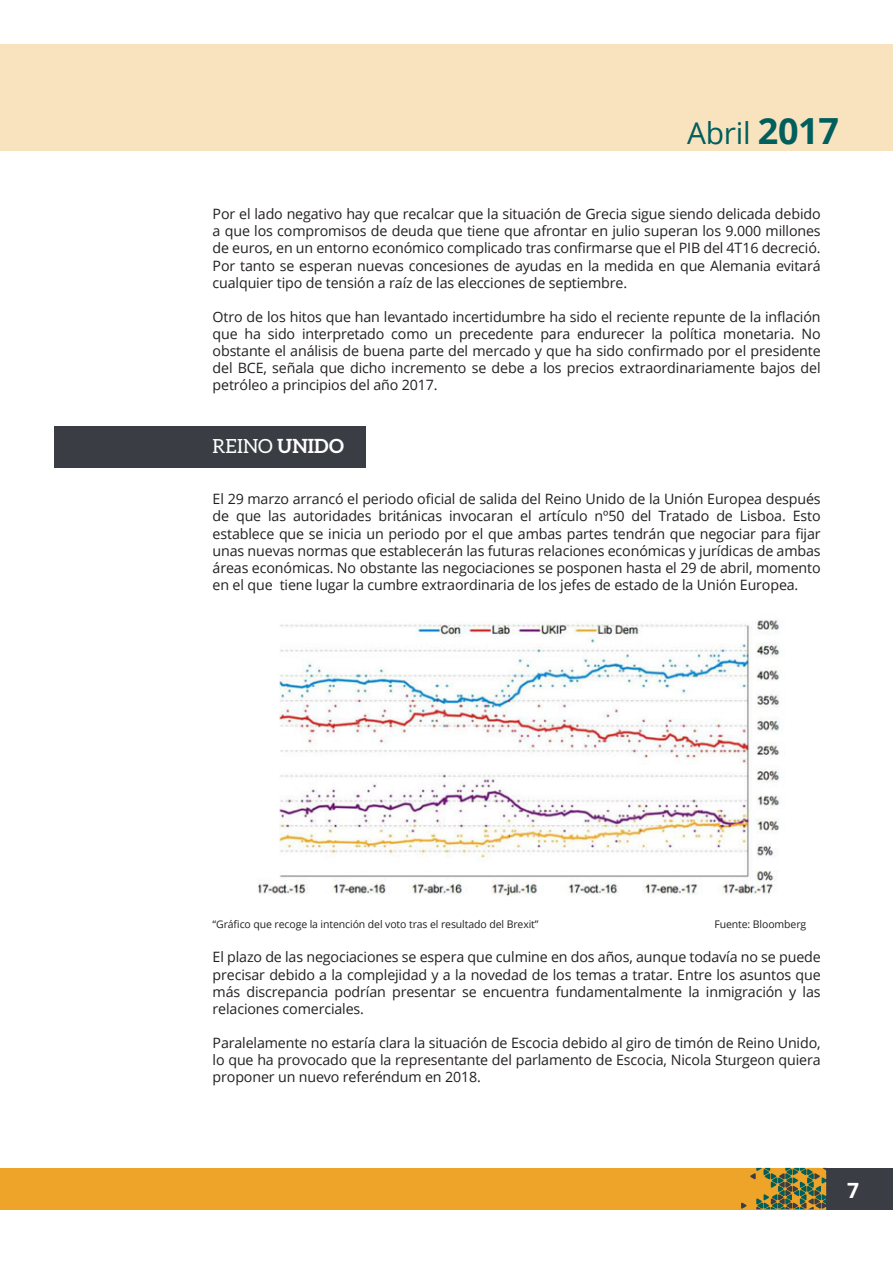
<style>
.page{position:relative;width:893px;height:1263px;background:#fff}
.page>*{position:absolute;margin:0;border:0;box-sizing:border-box;transform-origin:0 0}
.t1{font:30px "Open Sans";letter-spacing:-.01em;color:#005e5d}
.t2{font:700 21px "Open Sans";color:#fff}
.t3{font:19.5px "Aleo";color:#fff}
.t4{font:14.25px/17.1px "Open Sans";letter-spacing:-.01em;color:#231f20;text-align:justify}
.t5{font:10.5px "Open Sans";letter-spacing:-.01em;color:#231f20}
.s1{font-weight:700;font-size:36px}
.s2{font-weight:700}
</style>
<div class="page">
<div style="left:0;top:45px;width:893px;height:106px;background:#f9e3bf"></div>
<div style="left:54px;top:426px;width:312px;height:42px;background:#3a3d43"></div>
<div style="left:0;top:1168px;width:893px;height:41px;background:#eea329"></div>
<div style="left:826px;top:1168px;width:67px;height:41px;background:#3a3d43"></div>
<svg style="left:741px;top:1168px;width:85px;height:41px"></svg>
<img style="left:258px;top:620px;width:525px;height:276px">
<p class="t1" style="left:687px;top:113px;width:153px">Abril <span class="s1">2017</span></p>
<p class="t4" style="left:213px;top:205px;width:610px">Por el lado negativo hay que recalcar que la situación de Grecia sigue siendo delicada debido a que los compromisos de deuda que tiene que afrontar en julio superan los 9.000 millones de euros, en un entorno económico complicado tras confirmarse que el PIB del 4T16 decreció.<br>Por tanto se esperan nuevas concesiones de ayudas en la medida en que Alemania evitará cualquier tipo de tensión a raíz de las elecciones de septiembre.</p>
<p class="t4" style="left:213px;top:308px;width:610px">Otro de los hitos que han levantado incertidumbre ha sido el reciente repunte de la inflación que ha sido interpretado como un precedente para endurecer la política monetaria. No obstante el análisis de buena parte del mercado y que ha sido confirmado por el presidente del BCE, señala que dicho incremento se debe a los precios extraordinariamente bajos del petróleo a principios del año 2017.</p>
<p class="t3" style="left:213px;top:435px;width:133px">REINO <span class="s2">UNIDO</span></p>
<p class="t4" style="left:213px;top:490px;width:610px">El 29 marzo arrancó el periodo oficial de salida del Reino Unido de la Unión Europea después de que las autoridades británicas invocaran el artículo nº50 del Tratado de Lisboa. Esto establece que se inicia un periodo por el que ambas partes tendrán que negociar para fijar unas nuevas normas que establecerán las futuras relaciones económicas y jurídicas de ambas áreas económicas. No obstante las negociaciones se posponen hasta el 29 de abril, momento en el que tiene lugar la cumbre extraordinaria de los jefes de estado de la Unión Europea.</p>
<p class="t5" style="left:213px;top:917px;width:327px">“Gráfico que recoge la intención del voto tras el resultado del Brexit”</p>
<p class="t5" style="left:714px;top:917px;width:93px">Fuente: Bloomberg</p>
<p class="t4" style="left:213px;top:948px;width:610px">El plazo de las negociaciones se espera que culmine en dos años, aunque todavía no se puede precisar debido a la complejidad y a la novedad de los temas a tratar. Entre los asuntos que más discrepancia podrían presentar se encuentra fundamentalmente la inmigración y las relaciones comerciales.</p>
<p class="t4" style="left:213px;top:1034px;width:609px">Paralelamente no estaría clara la situación de Escocia debido al giro de timón de Reino Unido, lo que ha provocado que la representante del parlamento de Escocia, Nicola Sturgeon quiera proponer un nuevo referéndum en 2018.</p>
<p class="t2" style="left:847px;top:1175px;width:13px">7</p>
</div>
